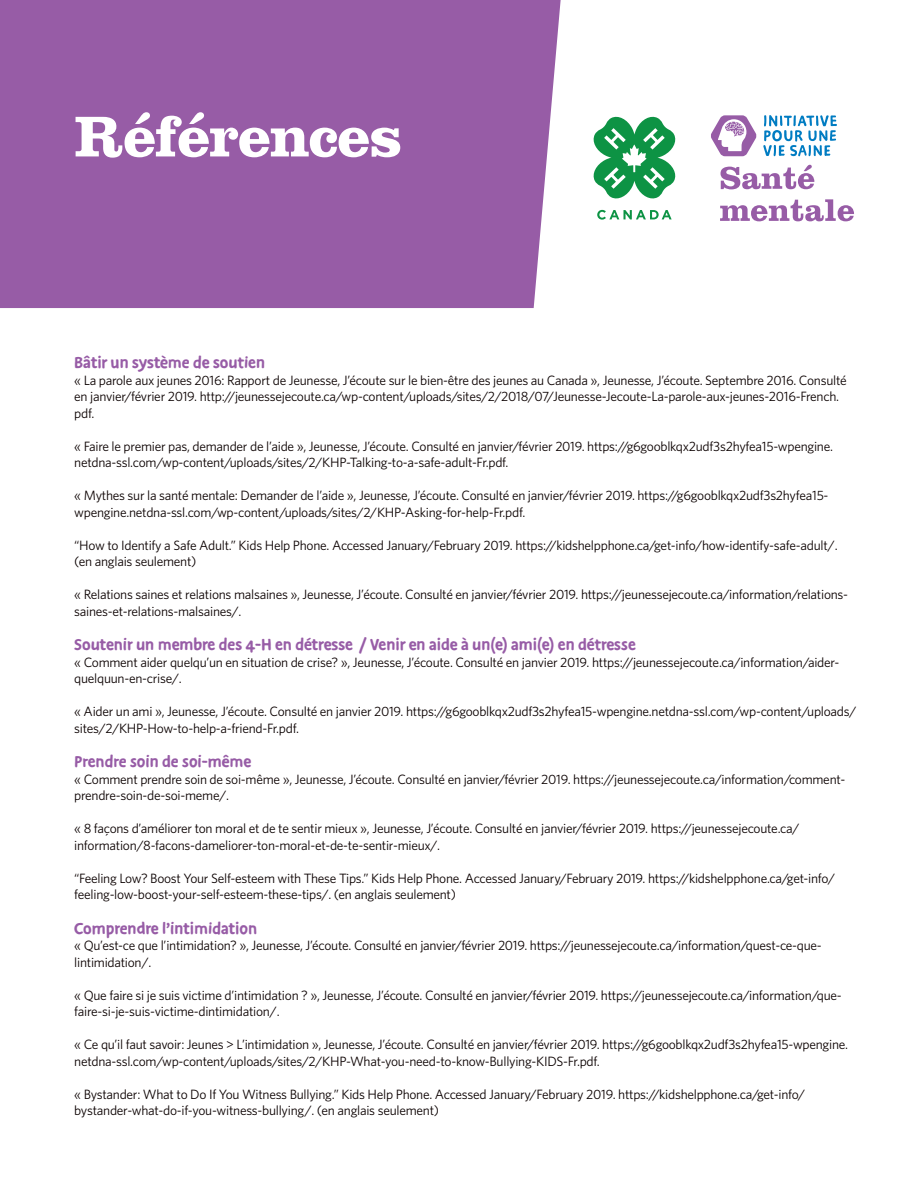
<style>
.page{position:relative;width:918px;height:1188px;background:#fff}
.page>*{position:absolute;margin:0;border:0;box-sizing:border-box;transform-origin:0 0}
.t1{font:700 59.7px "Clarendon LT Std";letter-spacing:-.02em;color:#fff}
.t2{font:700 18px "Duper Pro";color:#975ca6}
.t3{font:13.5px/16.5px "Whitney";letter-spacing:-.02em;color:#0b0000}
</style>
<div class="page">
<div style="left:0;top:0;width:561px;height:308px;background:#975ca6"></div>
<svg style="left:597px;top:210px;width:75px;height:10px"></svg>
<svg style="left:594px;top:117px;width:81px;height:82px"></svg>
<svg style="left:763px;top:115px;width:74px;height:41px"></svg>
<svg style="left:721px;top:165px;width:93px;height:24px"></svg>
<svg style="left:720px;top:199px;width:134px;height:22px"></svg>
<svg style="left:711px;top:115px;width:46px;height:41px"></svg>
<p class="t1" style="left:75px;top:100px;width:329px">Références</p>
<p class="t2" style="left:74px;top:352px;width:192px">Bâtir un système de soutien</p>
<p class="t3" style="left:74px;top:371px;width:774px">« La parole aux jeunes 2016: Rapport de Jeunesse, J’écoute sur le bien-être des jeunes au Canada », Jeunesse, J’écoute. Septembre 2016. Consulté en janvier/février 2019. http://jeunessejecoute.ca/wp-content/uploads/sites/2/2018/07/Jeunesse-Jecoute-La-parole-aux-jeunes-2016-French. pdf.</p>
<p class="t3" style="left:74px;top:437px;width:760px">« Faire le premier pas, demander de l’aide », Jeunesse, J’écoute. Consulté en janvier/février 2019. https://g6gooblkqx2udf3s2hyfea15-wpengine. netdna-ssl.com/wp-content/uploads/sites/2/KHP-Talking-to-a-safe-adult-Fr.pdf.</p>
<p class="t3" style="left:74px;top:487px;width:756px">« Mythes sur la santé mentale: Demander de l’aide », Jeunesse, J’écoute. Consulté en janvier/février 2019. https://g6gooblkqx2udf3s2hyfea15- wpengine.netdna-ssl.com/wp-content/uploads/sites/2/KHP-Asking-for-help-Fr.pdf.</p>
<p class="t3" style="left:74px;top:536px;width:765px">“How to Identify a Safe Adult.” Kids Help Phone. Accessed January/February 2019. https://kidshelpphone.ca/get-info/how-identify-safe-adult/. (en anglais seulement)</p>
<p class="t3" style="left:74px;top:586px;width:775px">« Relations saines et relations malsaines », Jeunesse, J’écoute. Consulté en janvier/février 2019. https://jeunessejecoute.ca/information/relations&shy;saines-et-relations-malsaines/.</p>
<p class="t2" style="left:74px;top:634px;width:563px">Soutenir un membre des 4-H en détresse / Venir en aide à un(e) ami(e) en détresse</p>
<p class="t3" style="left:74px;top:653px;width:767px">« Comment aider quelqu’un en situation de crise? », Jeunesse, J’écoute. Consulté en janvier 2019. https://jeunessejecoute.ca/information/aider&shy;quelquun-en-crise/.</p>
<p class="t3" style="left:74px;top:703px;width:784px">« Aider un ami », Jeunesse, J’écoute. Consulté en janvier 2019. https://g6gooblkqx2udf3s2hyfea15-wpengine.netdna-ssl.com/wp-content/uploads/ sites/2/KHP-How-to-help-a-friend-Fr.pdf.</p>
<p class="t2" style="left:74px;top:751px;width:179px">Prendre soin de soi‑même</p>
<p class="t3" style="left:74px;top:770px;width:773px">« Comment prendre soin de soi-même », Jeunesse, J’écoute. Consulté en janvier/février 2019. https://jeunessejecoute.ca/information/comment&shy;prendre-soin-de-soi-meme/.</p>
<p class="t3" style="left:74px;top:820px;width:727px">« 8 façons d’améliorer ton moral et de te sentir mieux », Jeunesse, J’écoute. Consulté en janvier/février 2019. https://jeunessejecoute.ca/ information/8-facons-dameliorer-ton-moral-et-de-te-sentir-mieux/.</p>
<p class="t3" style="left:74px;top:869px;width:762px">“Feeling Low? Boost Your Self-esteem with These Tips.” Kids Help Phone. Accessed January/February 2019. https://kidshelpphone.ca/get-info/ feeling-low-boost-your-self-esteem-these-tips/. (en anglais seulement)</p>
<p class="t2" style="left:74px;top:918px;width:184px">Comprendre l’intimidation</p>
<p class="t3" style="left:74px;top:937px;width:749px">« Qu’est-ce que l’intimidation? », Jeunesse, J’écoute. Consulté en janvier/février 2019. https://jeunessejecoute.ca/information/quest-ce-que&shy;lintimidation/.</p>
<p class="t3" style="left:74px;top:986px;width:769px">« Que faire si je suis victime d’intimidation ? », Jeunesse, J’écoute. Consulté en janvier/février 2019. https://jeunessejecoute.ca/information/que&shy;faire-si-je-suis-victime-dintimidation/.</p>
<p class="t3" style="left:74px;top:1036px;width:775px">« Ce qu’il faut savoir: Jeunes &gt; L’intimidation », Jeunesse, J’écoute. Consulté en janvier/février 2019. https://g6gooblkqx2udf3s2hyfea15-wpengine. netdna-ssl.com/wp-content/uploads/sites/2/KHP-What-you-need-to-know-Bullying-KIDS-Fr.pdf.</p>
<p class="t3" style="left:74px;top:1085px;width:733px">« Bystander: What to Do If You Witness Bullying.” Kids Help Phone. Accessed January/February 2019. https://kidshelpphone.ca/get-info/ bystander-what-do-if-you-witness-bullying/. (en anglais seulement)</p>
</div>
